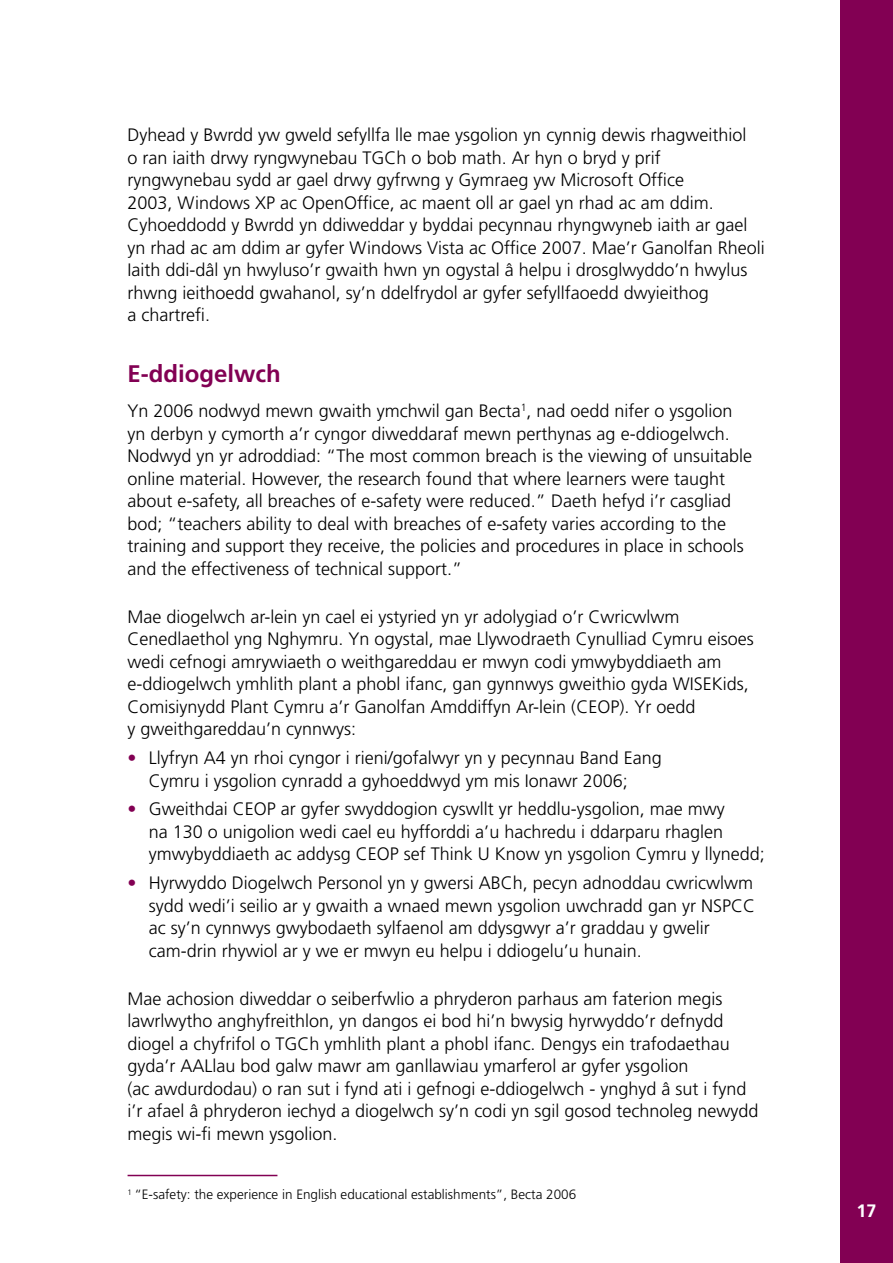
<style>
.page{position:relative;width:893px;height:1263px;background:#fff}
.page>*{position:absolute;margin:0;border:0;box-sizing:border-box;transform-origin:0 0}
.t1{font:700 24px "Frutiger LT Std";color:#820053}
.t2{font:300 18px/22.5px "Frutiger LT Std";color:#000}
.t3{font:300 18px "Frutiger LT Std";color:#820053}
.t4{font:700 18px "Frutiger LT Std";color:#fff}
.t5{font:300 13.5px "Frutiger LT Std";color:#000}
</style>
<div class="page">
<div style="left:840px;top:0;width:53px;height:1263px;background:#820053"></div>
<hr style="left:128px;top:1175px;width:149px;height:1px;background:#820053">
<p class="t2" style="left:128px;top:124px;width:639px">Dyhead y Bwrdd yw gweld sefyllfa lle mae ysgolion yn cynnig dewis rhagweithiol<br>o ran iaith drwy ryngwynebau TGCh o bob math. Ar hyn o bryd y prif ryngwynebau sydd ar gael drwy gyfrwng y Gymraeg yw Microsoft Office<br>2003, Windows XP ac OpenOffice, ac maent oll ar gael yn rhad ac am ddim.<br>Cyhoeddodd y Bwrdd yn ddiweddar y byddai pecynnau rhyngwyneb iaith ar gael yn rhad ac am ddim ar gyfer Windows Vista ac Office 2007. Mae’r Ganolfan Rheoli Iaith ddi-dâl yn hwyluso’r gwaith hwn yn ogystal â helpu i drosglwyddo’n hwylus rhwng ieithoedd gwahanol, sy’n ddelfrydol ar gyfer sefyllfaoedd dwyieithog<br>a chartrefi.</p>
<h1 class="t1" style="left:128px;top:359px;width:155px">E-ddiogelwch</h1>
<p class="t2" style="left:128px;top:400px;width:626px">Yn 2006 nodwyd mewn gwaith ymchwil gan Becta<sup>1</sup>, nad oedd nifer o ysgolion yn derbyn y cymorth a’r cyngor diweddaraf mewn perthynas ag e-ddiogelwch.<br>Nodwyd yn yr adroddiad: “The most common breach is the viewing of unsuitable online material. However, the research found that where learners were taught about e-safety, all breaches of e-safety were reduced.” Daeth hefyd i’r casgliad bod; “teachers ability to deal with breaches of e-safety varies according to the training and support they receive, the policies and procedures in place in schools and the effectiveness of technical support.”</p>
<p class="t2" style="left:128px;top:605px;width:628px">Mae diogelwch ar-lein yn cael ei ystyried yn yr adolygiad o’r Cwricwlwm Cenedlaethol yng Nghymru. Yn ogystal, mae Llywodraeth Cynulliad Cymru eisoes wedi cefnogi amrywiaeth o weithgareddau er mwyn codi ymwybyddiaeth am e-ddiogelwch ymhlith plant a phobl ifanc, gan gynnwys gweithio gyda WISEKids, Comisiynydd Plant Cymru a’r Ganolfan Amddiffyn Ar-lein (CEOP). Yr oedd<br>y gweithgareddau’n cynnwys:</p>
<p class="t2" style="left:149px;top:747px;width:515px">Llyfryn A4 yn rhoi cyngor i rieni/gofalwyr yn y pecynnau Band Eang<br>Cymru i ysgolion cynradd a gyhoeddwyd ym mis Ionawr 2006;</p>
<p class="t2" style="left:149px;top:798px;width:618px">Gweithdai CEOP ar gyfer swyddogion cyswllt yr heddlu-ysgolion, mae mwy<br>na 130 o unigolion wedi cael eu hyfforddi a’u hachredu i ddarparu rhaglen ymwybyddiaeth ac addysg CEOP sef Think U Know yn ysgolion Cymru y llynedd;</p>
<p class="t2" style="left:149px;top:872px;width:608px">Hyrwyddo Diogelwch Personol yn y gwersi ABCh, pecyn adnoddau cwricwlwm sydd wedi’i seilio ar y gwaith a wnaed mewn ysgolion uwchradd gan yr NSPCC ac sy’n cynnwys gwybodaeth sylfaenol am ddysgwyr a’r graddau y gwelir cam‑drin rhywiol ar y we er mwyn eu helpu i ddiogelu’u hunain.</p>
<p class="t2" style="left:128px;top:988px;width:632px">Mae achosion diweddar o seiberfwlio a phryderon parhaus am faterion megis lawrlwytho anghyfreithlon, yn dangos ei bod hi’n bwysig hyrwyddo’r defnydd diogel a chyfrifol o TGCh ymhlith plant a phobl ifanc. Dengys ein trafodaethau gyda’r AALlau bod galw mawr am ganllawiau ymarferol ar gyfer ysgolion<br>(ac awdurdodau) o ran sut i fynd ati i gefnogi e-ddiogelwch - ynghyd â sut i fynd i’r afael â phryderon iechyd a diogelwch sy’n codi yn sgil gosod technoleg newydd megis wi-fi mewn ysgolion.</p>
<p class="t3" style="left:128px;top:748px;width:10px">•</p>
<p class="t3" style="left:128px;top:799px;width:10px">•</p>
<p class="t3" style="left:128px;top:873px;width:10px">•</p>
<p class="t5" style="left:128px;top:1187px;width:450px"><sup>1</sup> “E-safety: the experience in English educational establishments”, Becta 2006</p>
<p class="t4" style="left:856px;top:1200px;width:10px">17</p>
</div>
